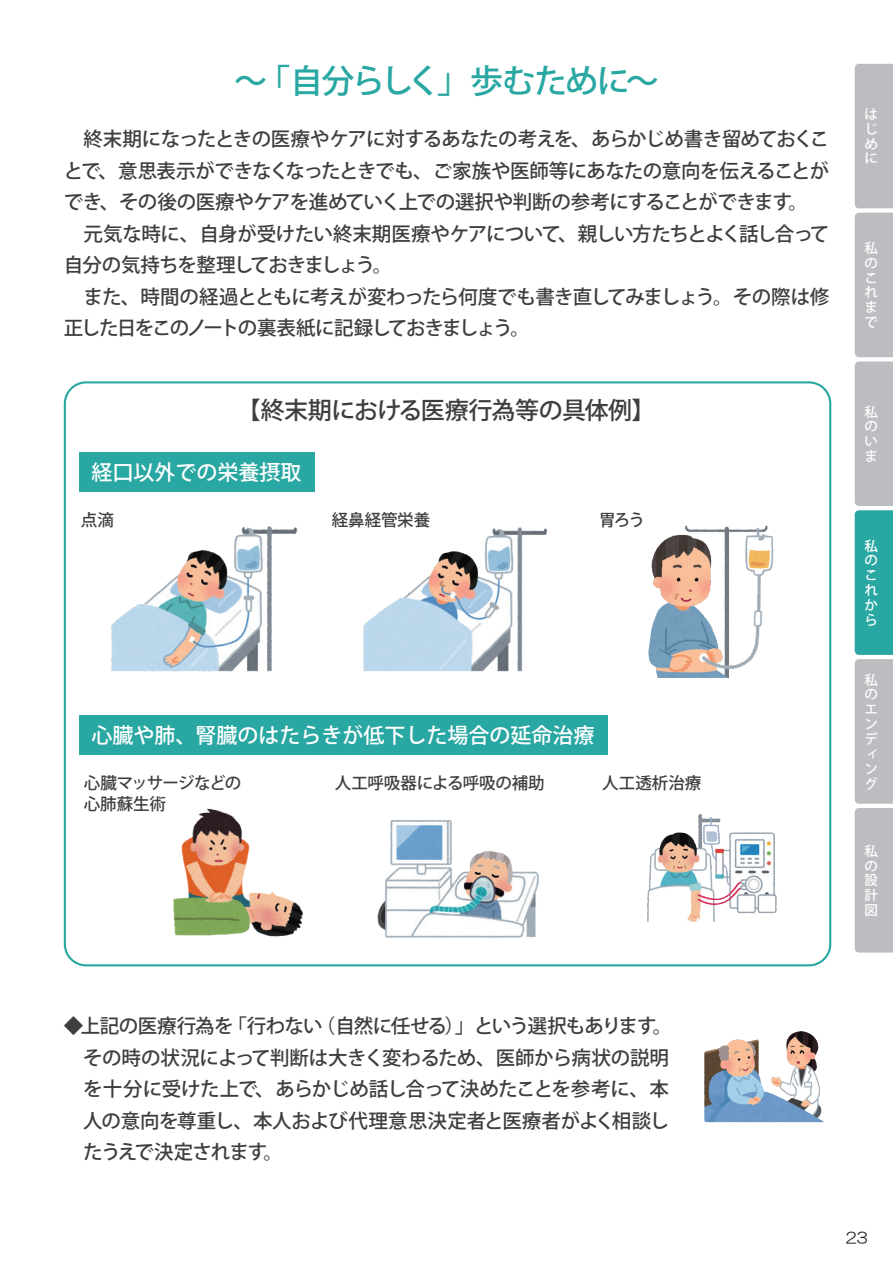
<style>
.page{position:relative;width:893px;height:1263px;background:#fff}
.page>*{position:absolute;margin:0;border:0;box-sizing:border-box;transform-origin:0 0}
.t1{font:500 33px "Koz Go Pro";letter-spacing:-.05em;color:#29a7a2}
.t2{font:500 24px "Koz Go Pro";letter-spacing:-.025em;color:#3e3e3f}
.t3{font:500 21px "Koz Go Pro";color:#fff}
.t4{font:500 19.5px/31.5px "Koz Go Pro";letter-spacing:-.035em;color:#3e3e3f}
.t5{font:500 16.5px "Koz Go Pro";letter-spacing:-.005em;color:#3e3e3f}
.t6{font:500 16.5px/21px "Koz Go Pro";letter-spacing:-.03em;color:#3e3e3f}
.t7{font:15px "HG Maru Gothic MPRO";color:#231f20}
.t8{font:500 13.5px/14.9px "Koz Go Pro";color:#fff;text-align:justify}
</style>
<div class="page">
<svg style="left:855px;top:64px;width:38px;height:888px;background:#a5bbbc"></svg>
<div style="left:79px;top:452px;width:235px;height:40px;background:#29a7a2"></div>
<div style="left:79px;top:715px;width:528px;height:40px;background:#29a7a2"></div>
<img style="left:111px;top:526px;width:186px;height:146px">
<img style="left:363px;top:527px;width:184px;height:145px">
<img style="left:648px;top:525px;width:126px;height:152px">
<img style="left:173px;top:808px;width:130px;height:129px">
<img style="left:377px;top:820px;width:162px;height:118px">
<img style="left:647px;top:814px;width:130px;height:107px">
<img style="left:704px;top:1031px;width:120px;height:92px">
<h1 class="t1" style="left:234px;top:60px;width:426px">～「自分らしく」歩むために～</h1>
<p class="t4" style="left:64px;top:125px;width:767px">　終末期になったときの医療やケアに対するあなたの考えを、あらかじめ書き留めておくことで、意思表示ができなくなったときでも、ご家族や医師等にあなたの意向を伝えることができ、その後の医療やケアを進めていく上での選択や判断の参考にすることができます。　元気な時に、自身が受けたい終末期医療やケアについて、親しい方たちとよく話し合って自分の気持ちを整理しておきましょう。<br>　また、時間の経過とともに考えが変わったら何度でも書き直してみましょう。その際は修正した日をこのノートの裏表紙に記録しておきましょう。</p>
<p class="t2" style="left:237px;top:395px;width:420px">【終末期における医療行為等の具体例】</p>
<p class="t3" style="left:91px;top:459px;width:211px">経口以外での栄養摂取</p>
<p class="t5" style="left:81px;top:509px;width:35px">点滴</p>
<p class="t5" style="left:332px;top:509px;width:100px">経鼻経管栄養</p>
<p class="t5" style="left:583px;top:509px;width:64px">　胃ろう</p>
<p class="t3" style="left:91px;top:722px;width:505px">心臓や肺、腎臓のはたらきが低下した場合の延命治療</p>
<p class="t6" style="left:84px;top:773px;width:159px">心臓マッサージなどの心肺蘇生術</p>
<p class="t5" style="left:335px;top:772px;width:212px">人工呼吸器による呼吸の補助</p>
<p class="t5" style="left:586px;top:772px;width:117px">　人工透析治療</p>
<p class="t8" style="left:865px;top:107px;width:14px">はじめに</p>
<p class="t8" style="left:865px;top:241px;width:15px;text-align:left">私のこれまで</p>
<p class="t8" style="left:865px;top:405px;width:15px">私のいま</p>
<p class="t8" style="left:865px;top:539px;width:15px;text-align:left">私のこれから</p>
<p class="t8" style="left:865px;top:673px;width:15px">私のエンディング</p>
<p class="t8" style="left:865px;top:844px;width:15px">私の設計図</p>
<p class="t4" style="left:83px;top:1011px;width:591px;text-indent:-20px">◆上記の医療行為を「行わない（自然に任せる）」という選択もあります。その時の状況によって判断は大きく変わるため、医師から病状の説明を十分に受けた上で、あらかじめ話し合って決めたことを参考に、本人の意向を尊重し、本人および代理意思決定者と医療者がよく相談したうえで決定されます。</p>
<p class="t7" style="left:846px;top:1230px;width:24px">23</p>
</div>
